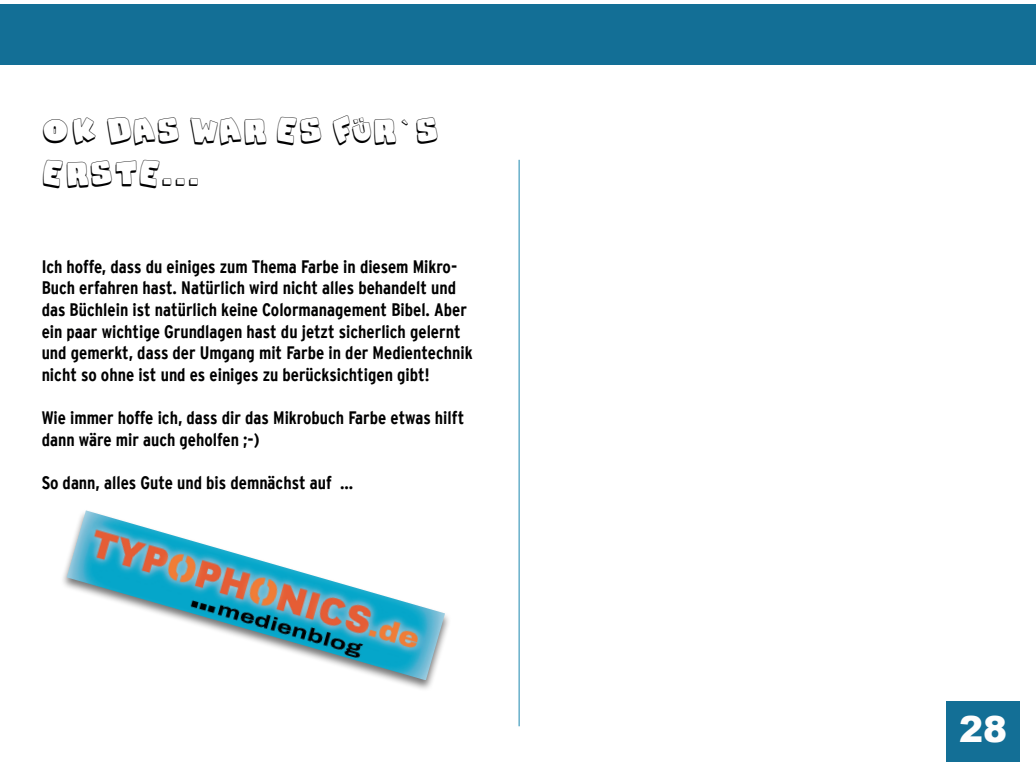
<style>
.page{position:relative;width:1036px;height:780px;background:#fff}
.page>*{position:absolute;margin:0;border:0;box-sizing:border-box;transform-origin:0 0}
.t1{font:36px/43.2px "Snaps Taste Outline";color:#000001}
.t2{font:900 36px "Arial";color:#fefdfd}
.t3{font:700 condensed 18px/21.6px "Interstate Plus";color:#000001}
</style>
<div class="page">
<hr style="left:518px;top:160px;width:1px;height:566px;background:#1c87b0">
<div style="left:0;top:5px;width:1035px;height:60px;background:#136f96"></div>
<div style="left:946px;top:701px;width:73px;height:60px;background:#136f96"></div>
<img style="left:67px;top:510px;width:378px;height:170px">
<h1 class="t1" style="left:42px;top:110px;width:399px">OK DAS WAR ES FÜR`S<br>ERSTE...</h1>
<p class="t3" style="left:42px;top:255px;width:432px">Ich hoffe, dass du einiges zum Thema Farbe in diesem Mikro-Buch erfahren hast. Natürlich wird nicht alles behandelt und das Büchlein ist natürlich keine Colormanagement Bibel. Aber ein paar wichtige Grundlagen hast du jetzt sicherlich gelernt und gemerkt, dass der Umgang mit Farbe in der Medientechnik nicht so ohne ist und es einiges zu berücksichtigen gibt!</p>
<p class="t3" style="left:42px;top:406px;width:424px">Wie immer hoffe ich, dass dir das Mikrobuch Farbe etwas hilft dann wäre mir auch geholfen ;-)</p>
<p class="t3" style="left:42px;top:471px;width:313px">So dann, alles Gute und bis demnächst auf ...</p>
<h1 class="t2" style="left:958px;top:702px;width:50px">28</h1>
</div>
